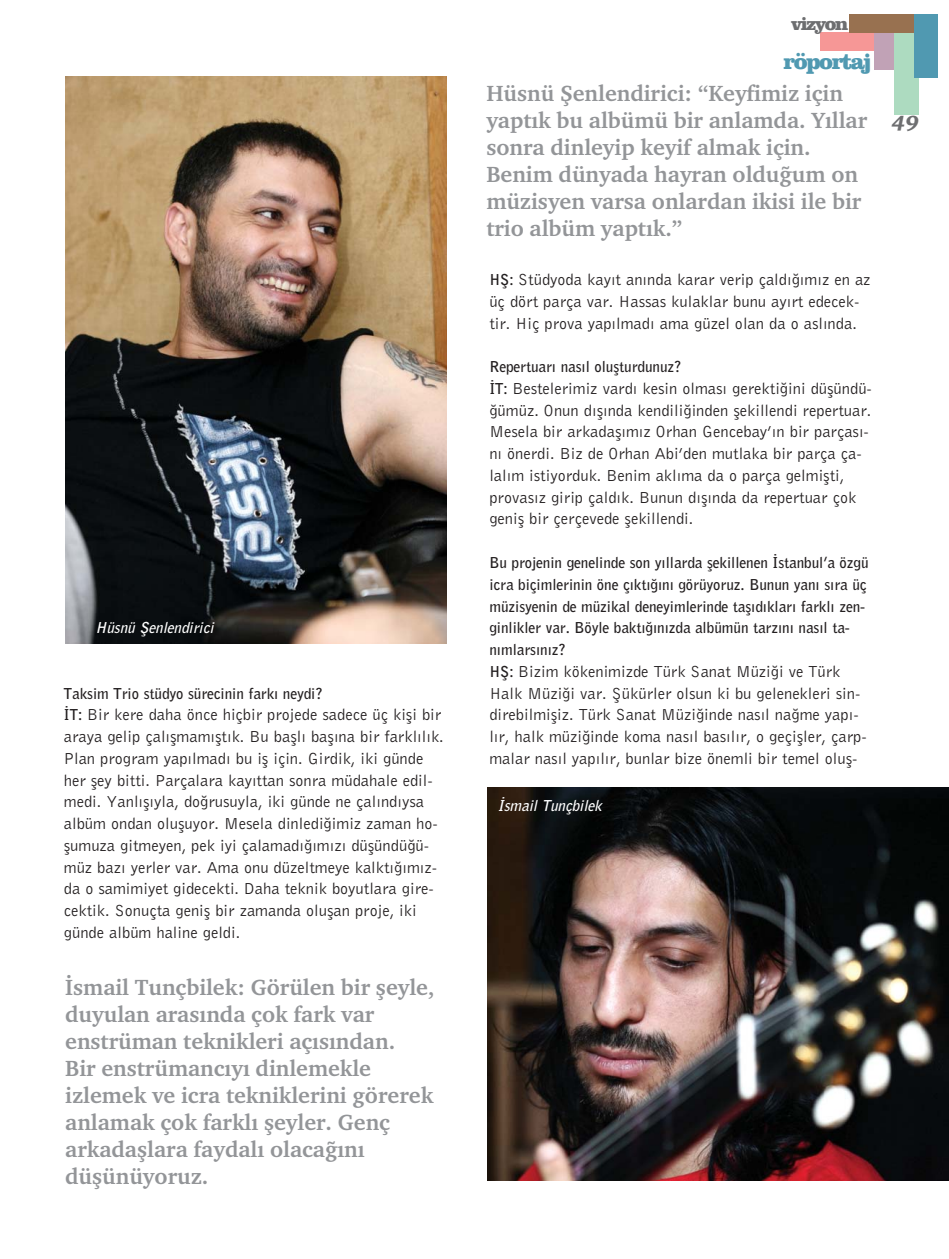
<style>
.page{position:relative;width:949px;height:1259px;background:#fff}
.page>*{position:absolute;margin:0;border:0;box-sizing:border-box;transform-origin:0 0}
.t1{font:700 22.5px/27px "Charter TR";color:#939598}
.t2{font:22.5px "Clarendon TR Black BT";letter-spacing:-.065em;color:#5099b1}
.t3{font:21px "Charter Blac Ital";color:#6d6e70}
.t4{font:18.75px "Clarendon TR Black BT";letter-spacing:-.065em;color:#6d6e70}
.t5{font:16.5px/21.8px "Bell Gothic BT Roman TR";color:#231f20}
.t6{font:15px/21.8px "Bell Gothic BT Bold TR";color:#231f20}
.t7{font:15px "Bell Gothic BT Bold Elekt Italic Ti";color:#fff}
.s1{font-family:"Bell Gothic BT Bold TR";font-size:15px}
</style>
<div class="page">
<div style="left:819px;top:32px;width:100px;height:19px;background:#f69796"></div>
<div style="left:874px;top:32px;width:61px;height:37px;background:#c1a2b6"></div>
<div style="left:848px;top:14px;width:67px;height:19px;background:#987150"></div>
<div style="left:894px;top:33px;width:25px;height:82px;background:#addbc0"></div>
<div style="left:914px;top:14px;width:23px;height:64px;background:#5099b1"></div>
<img style="left:487px;top:787px;width:461px;height:393px">
<img style="left:65px;top:77px;width:381px;height:567px">
<p class="t7" style="left:96px;top:622px;width:119px">Hüsnü fienlendirici</p>
<p class="t6" style="left:64px;top:683px;width:260px">Taksim Trio stüdyo sürecinin fark› neydi?</p>
<p class="t5" style="left:64px;top:705px;width:381px"><span class="s1">‹T:</span> Bir kere daha önce hiçbir projede sadece üç kifli bir araya gelip çal›flmam›flt›k. Bu bafll› bafl›na bir farkl›l›k.<br>Plan program yap›lmad› bu ifl için. Girdik, iki günde her fley bitti. Parçalara kay›ttan sonra müdahale edil&shy;medi. Yanl›fl›yla, do¤rusuyla, iki günde ne çal›nd›ysa albüm ondan olufluyor. Mesela dinledi¤imiz zaman ho&shy;flumuza gitmeyen, pek iyi çalamad›¤›m›z› düflündü¤ü&shy;müz baz› yerler var. Ama onu düzeltmeye kalkt›¤›m›z&shy;da o samimiyet gidecekti. Daha teknik boyutlara gire&shy;cektik. Sonuçta genifl bir zamanda oluflan proje, iki günde albüm haline geldi.</p>
<p class="t1" style="left:65px;top:975px;width:370px">‹smail Tunçbilek: Görülen bir fleyle, duyulan aras›nda çok fark var enstrüman teknikleri aç›s›ndan.<br>Bir enstrümanc›y› dinlemekle izlemek ve icra tekniklerini görerek anlamak çok farkl› fleyler. Genç arkadafllara faydal› olaca¤›n› düflünüyoruz.</p>
<p class="t4" style="left:791px;top:17px;width:58px">vizyon</p>
<h1 class="t2" style="left:783px;top:54px;width:89px">röportaj</h1>
<h1 class="t1" style="left:486px;top:82px;width:382px">Hüsnü fienlendirici: “Keyfimiz için yapt›k bu albümü bir anlamda. Y›llar sonra dinleyip keyif almak için.<br>Benim dünyada hayran oldu¤um on müzisyen varsa onlardan ikisi ile bir trio albüm yapt›k.”</h1>
<p class="t5" style="left:489px;top:270px;width:382px"><span class="s1">Hfi:</span> Stüdyoda kay›t an›nda karar verip çald›¤›m›z en az üç dört parça var. Hassas kulaklar bunu ay›rt edecek&shy;tir. Hiç prova yap›lmad› ama güzel olan da o asl›nda.</p>
<p class="t6" style="left:489px;top:357px;width:194px">Repertuar› nas›l oluflturdunuz?</p>
<p class="t5" style="left:489px;top:378px;width:384px"><span class="s1">‹T:</span> Bestelerimiz vard› kesin olmas› gerekti¤ini düflündü-¤ümüz. Onun d›fl›nda kendili¤inden flekillendi repertuar.<br>Mesela bir arkadafl›m›z Orhan Gencebay’›n bir parças›- n› önerdi. Biz de Orhan Abi’den mutlaka bir parça ça&shy;lal›m istiyorduk. Benim akl›ma da o parça gelmiflti, provas›z girip çald›k. Bunun d›fl›nda da repertuar çok genifl bir çerçevede flekillendi.</p>
<p class="t6" style="left:489px;top:553px;width:380px">Bu projenin genelinde son y›llarda flekillenen ‹stanbul’a özgü icra biçimlerinin öne ç›kt›¤›n› görüyoruz. Bunun yan› s›ra üç müzisyenin de müzikal deneyimlerinde tafl›d›klar› farkl› zen&shy;ginlikler var. Böyle bakt›¤›n›zda albümün tarz›n› nas›l ta&shy;n›mlars›n›z?</p>
<p class="t5" style="left:489px;top:661px;width:379px"><span class="s1">Hfi:</span> Bizim kökenimizde Türk Sanat Müzi¤i ve Türk Halk Müzi¤i var. fiükürler olsun ki bu gelenekleri sin&shy;direbilmifliz. Türk Sanat Müzi¤inde nas›l na¤me yap›- l›r, halk müzi¤inde koma nas›l bas›l›r, o geçifller, çarp&shy;malar nas›l yap›l›r, bunlar bize önemli bir temel olufl-</p>
<p class="t7" style="left:497px;top:800px;width:105px">‹smail Tunçbilek</p>
<p class="t3" style="left:891px;top:110px;width:28px">49</p>
</div>
